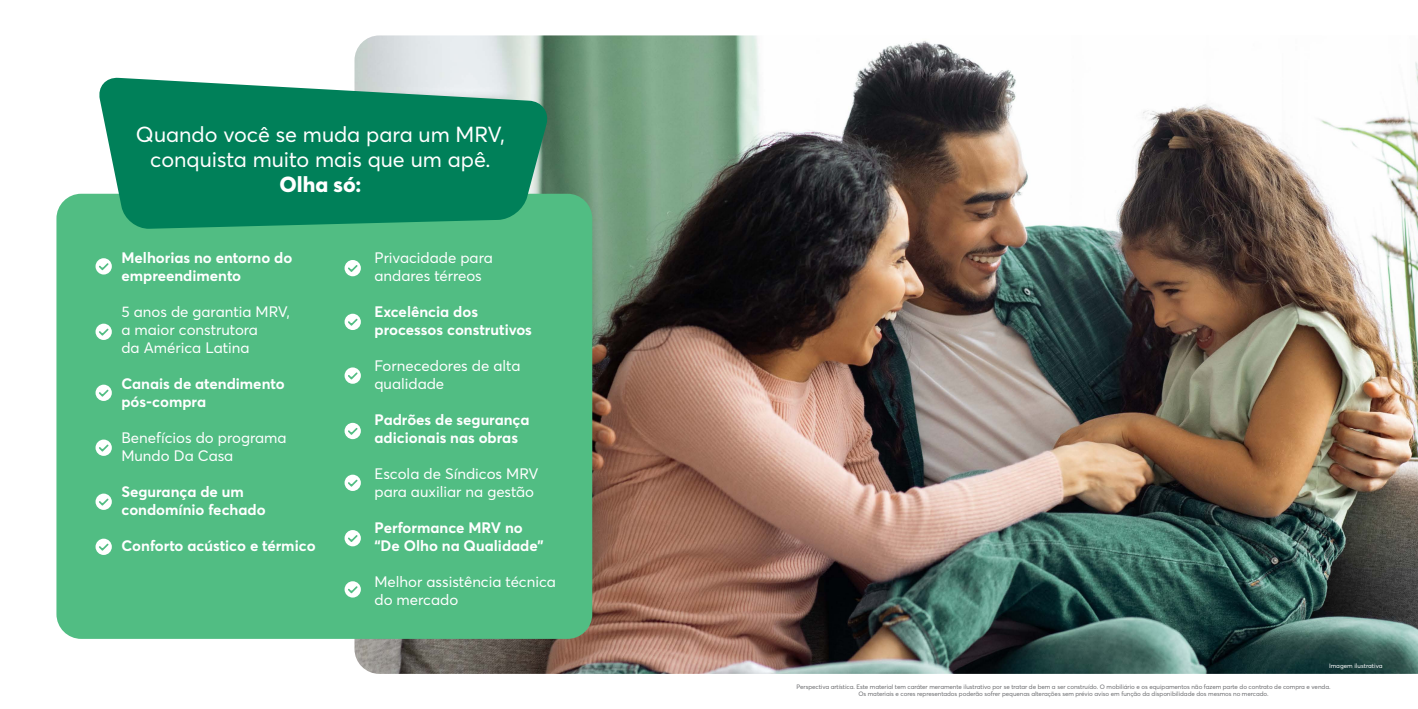
<style>
.page{position:relative;width:1418px;height:709px;background:#fff}
.page>*{position:absolute;margin:0;border:0;box-sizing:border-box;transform-origin:0 0}
.t1{font:21.5px/25px "Averta Std";color:#fff;text-align:center}
.t2{font:800 21.5px "Averta Std";color:#fff}
.t3{font:700 15px/18px "Averta Std";color:#fff}
.t4{font:15px/18px "Averta Std";color:#fff}
.t5{font:6.25px/7.5px "Averta Std";letter-spacing:-.01em;color:#6c6d70;text-align:center}
.t6{font:6.25px "Averta Std";color:#fff}
</style>
<div class="page">
<img style="left:354px;top:35px;width:1063px;height:639px">
<div style="left:56px;top:194px;width:536px;height:445px;background:#51bd83;border-radius:25px"></div>
<svg style="left:97px;top:77px;width:452px;height:152px;background:#1d8e6a"></svg>
<svg style="left:95px;top:258px;width:17px;height:16px"></svg>
<svg style="left:344px;top:260px;width:17px;height:16px"></svg>
<svg style="left:344px;top:314px;width:17px;height:16px"></svg>
<svg style="left:344px;top:367px;width:17px;height:17px"></svg>
<svg style="left:344px;top:423px;width:17px;height:16px"></svg>
<svg style="left:344px;top:474px;width:17px;height:17px"></svg>
<svg style="left:344px;top:530px;width:17px;height:16px"></svg>
<svg style="left:344px;top:581px;width:17px;height:16px"></svg>
<svg style="left:95px;top:324px;width:17px;height:16px"></svg>
<svg style="left:95px;top:384px;width:17px;height:17px"></svg>
<svg style="left:95px;top:439px;width:17px;height:17px"></svg>
<svg style="left:95px;top:493px;width:17px;height:17px"></svg>
<svg style="left:95px;top:538px;width:17px;height:17px"></svg>
<h1 class="t1" style="left:136px;top:121px;width:370px">Quando você se muda para um MRV, conquista muito mais que um apê.</h1>
<h1 class="t2" style="left:279px;top:169px;width:83px">Olha só:</h1>
<h2 class="t3" style="left:121px;top:248px;width:172px">Melhorias no entorno do empreendimento</h2>
<h2 class="t4" style="left:121px;top:302px;width:170px">5 anos de garantia MRV, a maior construtora<br>da América Latina</h2>
<h2 class="t3" style="left:121px;top:374px;width:165px">Canais de atendimento pós-compra</h2>
<h2 class="t4" style="left:121px;top:428px;width:167px">Benefícios do programa<br>Mundo Da Casa</h2>
<h2 class="t3" style="left:121px;top:482px;width:146px">Segurança de um condomínio fechado</h2>
<h2 class="t3" style="left:121px;top:536px;width:196px">Conforto acústico e térmico</h2>
<h2 class="t4" style="left:374px;top:248px;width:120px">Privacidade para andares térreos</h2>
<h2 class="t3" style="left:374px;top:302px;width:159px">Excelência dos processos construtivos</h2>
<h2 class="t4" style="left:374px;top:356px;width:147px">Fornecedores de alta qualidade</h2>
<h2 class="t3" style="left:374px;top:410px;width:157px">Padrões de segurança adicionais nas obras</h2>
<h2 class="t4" style="left:374px;top:464px;width:166px">Escola de Síndicos MRV para auxiliar na gestão</h2>
<h2 class="t3" style="left:374px;top:518px;width:171px">Performance MRV no “De Olho na Qualidade”</h2>
<h2 class="t4" style="left:374px;top:572px;width:183px">Melhor assistência técnica do mercado</h2>
<p class="t6" style="left:1328px;top:661px;width:55px">Imagem ilustrativa</p>
<p class="t5" style="left:796px;top:682px;width:535px">Perspectiva artística. Este material tem caráter meramente ilustrativo por se tratar de bem a ser construído. O mobiliário e os equipamentos não fazem parte do contrato de compra e venda.<br>Os materiais e cores representados poderão sofrer pequenas alterações sem prévio aviso em função da disponibilidade dos mesmos no mercado.</p>
</div>
